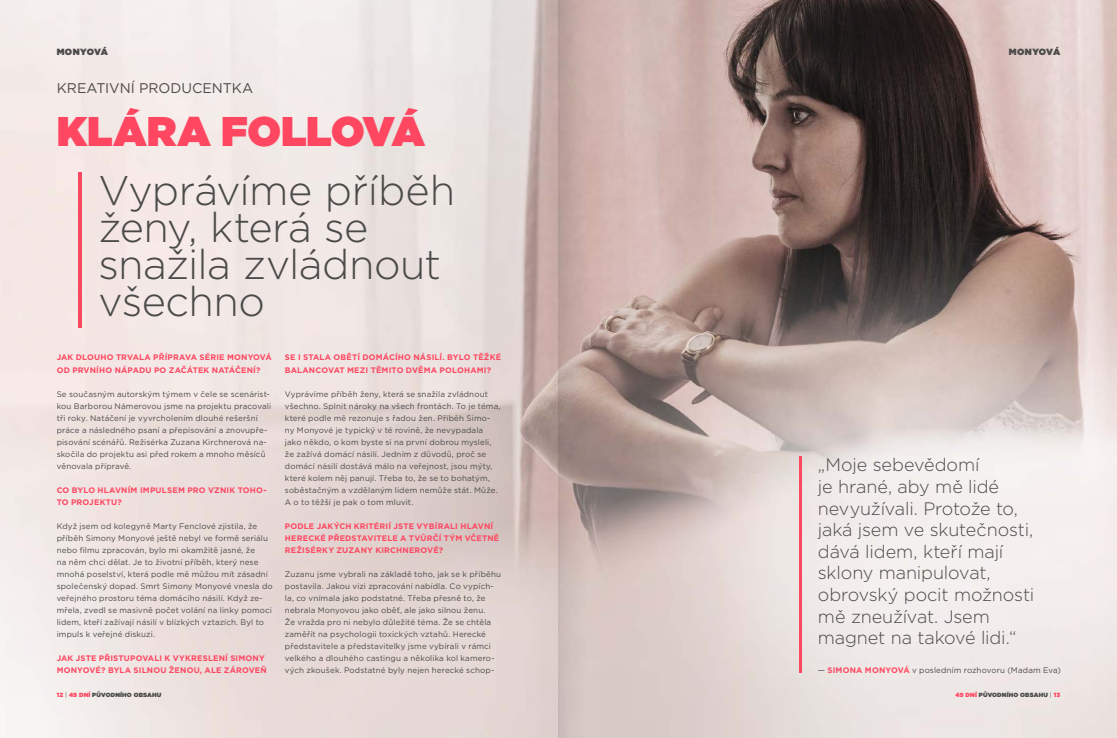
<style>
.page{position:relative;width:1117px;height:738px;background:#fff}
.page>*{position:absolute;margin:0;border:0;box-sizing:border-box;transform-origin:0 0}
.t1{font:300 41.4px/36.8px "Gotham";letter-spacing:-.015em;color:#4a4a49}
.t2{font:900 41.4px "Gotham";letter-spacing:.005em;color:#ff4761}
.t3{font:300 18px/21.6px "Gotham";letter-spacing:-.01em;color:#4a4a49}
.t4{font:14px "Gotham";letter-spacing:.005em;color:#4a4a49}
.t5{font:900 9px "Gotham";letter-spacing:.01em;color:#4a4a49}
.t6{font:8px/12px "Gotham";letter-spacing:.015em;color:#4a4a49}
.t7{font:700 8px/12px "Gotham";letter-spacing:.025em;color:#ff4761}
.t8{font:900 6px "Gotham";letter-spacing:.025em;color:#4a4a49}
.s1{font-weight:700;color:#ff4761}
.s2{color:#ff4761}
.s3{font-weight:400}
</style>
<div class="page">
<img style="left:0;top:0;width:1117px;height:737px">
<hr style="left:799px;top:456px;width:3px;height:216px;background:#ff4761">
<hr style="left:79px;top:172px;width:3px;height:155px;background:#ff4761">
<img style="left:558px;top:0;width:29px;height:737px">
<p class="t5" style="left:57px;top:46px;width:53px">MONYOVÁ</p>
<p class="t5" style="left:1009px;top:46px;width:53px">MONYOVÁ</p>
<h3 class="t4" style="left:57px;top:79px;width:198px">KREATIVNÍ PRODUCENTKA</h3>
<h1 class="t2" style="left:57px;top:101px;width:370px">KLÁRA FOLLOVÁ</h1>
<h1 class="t1" style="left:99px;top:171px;width:358px">Vyprávíme příběh ženy, která se snažila zvládnout všechno</h1>
<p class="t7" style="left:57px;top:351px;width:217px">JAK DLOUHO TRVALA PŘÍPRAVA SÉRIE MONYOVÁ<br>OD PRVNÍHO NÁPADU PO ZAČÁTEK NATÁČENÍ?</p>
<p class="t6" style="left:57px;top:387px;width:216px">Se současným autorským týmem v čele se scenárist&shy;kou Barborou Námerovou jsme na projektu pracovali tři roky. Natáčení je vyvrcholením dlouhé rešeršní práce a následného psaní a přepisování a znovupře&shy;pisování scénářů. Režisérka Zuzana Kirchnerová na&shy;skočila do projektu asi před rokem a mnoho měsíců věnovala přípravě.</p>
<p class="t7" style="left:57px;top:483px;width:211px">CO BYLO HLAVNÍM IMPULSEM PRO VZNIK TOHO-<br>TO PROJEKTU?</p>
<p class="t6" style="left:57px;top:519px;width:217px">Když jsem od kolegyně Marty Fenclové zjistila, že příběh Simony Monyové ještě nebyl ve formě seriálu nebo filmu zpracován, bylo mi okamžitě jasné, že<br>na něm chci dělat. Je to životní příběh, který nese mnohá poselství, která podle mě můžou mít zásadní společenský dopad. Smrt Simony Monyové vnesla do veřejného prostoru téma domácího násilí. Když ze&shy;mřela, zvedl se masivně počet volání na linky pomoci lidem, kteří zažívají násilí v blízkých vztazích. Byl to impuls k veřejné diskuzi.</p>
<p class="t7" style="left:57px;top:651px;width:212px">JAK JSTE PŘISTUPOVALI K VYKRESLENÍ SIMONY<br>MONYOVÉ? BYLA SILNOU ŽENOU, ALE ZÁROVEŇ</p>
<p class="t7" style="left:285px;top:351px;width:218px">SE I STALA OBĚTÍ DOMÁCÍHO NÁSILÍ. BYLO TĚŽKÉ<br>BALANCOVAT MEZI TĚMITO DVĚMA POLOHAMI?</p>
<p class="t6" style="left:285px;top:387px;width:217px">Vyprávíme příběh ženy, která se snažila zvládnout všechno. Splnit nároky na všech frontách. To je téma, které podle mě rezonuje s řadou žen. Příběh Simo&shy;ny Monyové je typický v té rovině, že nevypadala jako někdo, o kom byste si na první dobrou mysleli, že zažívá domácí násilí. Jedním z důvodů, proč se domácí násilí dostává málo na veřejnost, jsou mýty, které kolem něj panují. Třeba to, že se to bohatým, soběstačným a vzdělaným lidem nemůže stát. Může.<br>A o to těžší je pak o tom mluvit.</p>
<p class="t7" style="left:285px;top:519px;width:216px">PODLE JAKÝCH KRITÉRIÍ JSTE VYBÍRALI HLAVNÍ<br>HERECKÉ PŘEDSTAVITELE A TVŮRČÍ TÝM VČETNĚ<br>REŽISÉRKY ZUZANY KIRCHNEROVÉ?</p>
<p class="t6" style="left:285px;top:567px;width:218px">Zuzanu jsme vybrali na základě toho, jak se k příběhu postavila. Jakou vizi zpracování nabídla. Co vypích&shy;la, co vnímala jako podstatné. Třeba přesně to, že nebrala Monyovou jako oběť, ale jako silnou ženu.<br>Že vražda pro ni nebylo důležité téma. Že se chtěla zaměřit na psychologii toxických vztahů. Herecké představitele a představitelky jsme vybírali v rámci velkého a dlouhého castingu a několika kol kamero&shy;vých zkoušek. Podstatné byly nejen herecké schop-</p>
<h2 class="t3" style="left:818px;top:453px;width:218px">„Moje sebevědomí<br>je hrané, aby mě lidé nevyužívali. Protože to, jaká jsem ve skutečnosti, dává lidem, kteří mají sklony manipulovat, obrovský pocit možnosti mě zneužívat. Jsem magnet na takové lidi.“</h2>
<p class="t6" style="left:818px;top:663px;width:245px">— <span class="s1">SIMONA MONYOVÁ</span> v posledním rozhovoru (Madam Eva)</p>
<p class="t8" style="left:57px;top:690px;width:106px"><span class="s2">12</span> <span class="s3">|</span> <span class="s2">49 DNÍ</span> PŮVODNÍHO OBSAHU</p>
<p class="t8" style="left:955px;top:690px;width:106px"><span class="s2">49 DNÍ</span> PŮVODNÍHO OBSAHU <span class="s3">|</span> <span class="s2">13</span></p>
</div>
